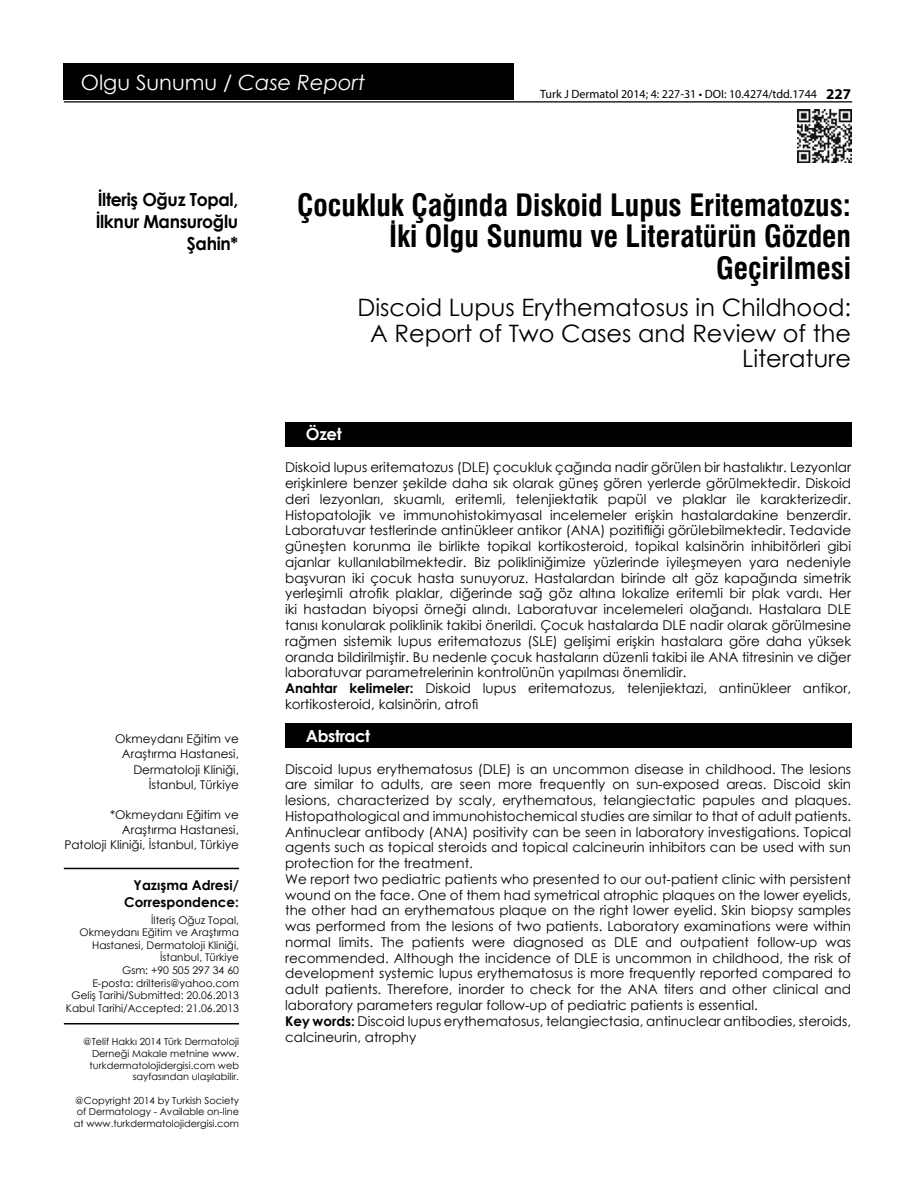
<style>
.page{position:relative;width:915px;height:1191px;background:#fff}
.page>*{position:absolute;margin:0;border:0;box-sizing:border-box;transform-origin:0 0}
.t1{font:30px/31.5px "Swiss Condensed Bold Tr";color:#000;text-align:right}
.t2{font:24px/25.5px "Century Gothic";color:#000;text-align:right}
.t3{font:21px "Century Gothic";color:#fff}
.t4{font:700 18px/21.6px "Century Gothic";letter-spacing:-.02em;color:#000;text-align:right;scale:.96 1}
.t5{font:700 16.5px "Century Gothic";letter-spacing:-.025em;color:#fff}
.t6{font:13.5px/15.8px "Century Gothic";color:#000}
.t7{font:700 13.5px/16.5px "Century Gothic";color:#000;text-align:right}
.t8{font:12px/15px "Century Gothic";color:#000;text-align:right}
.t9{font:12px "Myriad Pro";color:#000}
.t10{font:10.5px/12.6px "Century Gothic";color:#000;text-align:right}
.t11{font:9.75px/11.7px "Century Gothic";color:#000;text-align:right}
.s1{font-style:italic}
.s2{font-weight:700;font-size:15px}
.s3{font-weight:700}
</style>
<div class="page">
<img style="left:797px;top:109px;width:53px;height:53px">
<div style="left:64px;top:64px;width:449px;height:36px;background:#000"></div>
<hr style="left:64px;top:101px;width:787px;height:1px;background:#000">
<div style="left:285px;top:422px;width:565px;height:25px;background:#000"></div>
<div style="left:285px;top:723px;width:565px;height:25px;background:#000"></div>
<hr style="left:64px;top:867px;width:175px;height:2px;background:#000">
<hr style="left:64px;top:1023px;width:175px;height:1px;background:#000">
<h3 class="t3" style="left:81px;top:67px;width:286px">Olgu Sunumu / <span class="s1">Case Report</span></h3>
<p class="t9" style="left:540px;top:87px;width:312px">Turk J Dermatol 2014; 4: 227-31 • DOI: 10.4274/tdd.1744 <span class="s2">227</span></p>
<h3 class="t4" style="left:96px;top:188px;width:150px">İlteriş Oğuz Topal,<br>İlknur Mansuroğlu<br>Şahin*</h3>
<h1 class="t1" style="left:297px;top:189px;width:555px">Çocukluk Çağında Diskoid Lupus Eritematozus:<br>İki Olgu Sunumu ve Literatürün Gözden<br>Geçirilmesi</h1>
<h2 class="t2" style="left:357px;top:294px;width:495px">Discoid Lupus Erythematosus in Childhood:<br>A Report of Two Cases and Review of the<br>Literature</h2>
<p class="t5" style="left:306px;top:422px;width:37px">Özet</p>
<p class="t6" style="left:285px;top:459px;width:567px">Diskoid lupus eritematozus (DLE) çocukluk çağında nadir görülen bir hastalıktır. Lezyonlar erişkinlere benzer şekilde daha sık olarak güneş gören yerlerde görülmektedir. Diskoid deri lezyonları, skuamlı, eritemli, telenjiektatik papül ve plaklar ile karakterizedir.<br>Histopatolojik ve immunohistokimyasal incelemeler erişkin hastalardakine benzerdir.<br>Laboratuvar testlerinde antinükleer antikor (ANA) pozitifliği görülebilmektedir. Tedavide güneşten korunma ile birlikte topikal kortikosteroid, topikal kalsinörin inhibitörleri gibi ajanlar kullanılabilmektedir. Biz polikliniğimize yüzlerinde iyileşmeyen yara nedeniyle başvuran iki çocuk hasta sunuyoruz. Hastalardan birinde alt göz kapağında simetrik yerleşimli atrofik plaklar, diğerinde sağ göz altına lokalize eritemli bir plak vardı. Her iki hastadan biyopsi örneği alındı. Laboratuvar incelemeleri olağandı. Hastalara DLE tanısı konularak poliklinik takibi önerildi. Çocuk hastalarda DLE nadir olarak görülmesine rağmen sistemik lupus eritematozus (SLE) gelişimi erişkin hastalara göre daha yüksek oranda bildirilmiştir. Bu nedenle çocuk hastaların düzenli takibi ile ANA titresinin ve diğer laboratuvar parametrelerinin kontrolünün yapılması önemlidir.<br><span class="s3">Anahtar kelimeler:</span> Diskoid lupus eritematozus, telenjiektazi, antinükleer antikor, kortikosteroid, kalsinörin, atrofi</p>
<p class="t8" style="left:115px;top:731px;width:125px">Okmeydanı Eğitim ve</p>
<p class="t5" style="left:306px;top:723px;width:66px">Abstract</p>
<p class="t8" style="left:122px;top:746px;width:119px">Araştırma Hastanesi,<br>Dermatoloji Kliniği,<br>İstanbul, Türkiye</p>
<p class="t8" style="left:64px;top:806px;width:176px">*Okmeydanı Eğitim ve<br>Araştırma Hastanesi,<br>Patoloji Kliniği, İstanbul, Türkiye</p>
<p class="t6" style="left:285px;top:760px;width:567px">Discoid lupus erythematosus (DLE) is an uncommon disease in childhood. The lesions are similar to adults, are seen more frequently on sun-exposed areas. Discoid skin lesions, characterized by scaly, erythematous, telangiectatic papules and plaques.<br>Histopathological and immunohistochemical studies are similar to that of adult patients.<br>Antinuclear antibody (ANA) positivity can be seen in laboratory investigations. Topical agents such as topical steroids and topical calcineurin inhibitors can be used with sun protection for the treatment.<br>We report two pediatric patients who presented to our out-patient clinic with persistent wound on the face. One of them had symetrical atrophic plaques on the lower eyelids, the other had an erythematous plaque on the right lower eyelid. Skin biopsy samples was performed from the lesions of two patients. Laboratory examinations were within normal limits. The patients were diagnosed as DLE and outpatient follow-up was recommended. Although the incidence of DLE is uncommon in childhood, the risk of development systemic lupus erythematosus is more frequently reported compared to adult patients. Therefore, inorder to check for the ANA titers and other clinical and laboratory parameters regular follow-up of pediatric patients is essential.<br><span class="s3">Key words:</span> Discoid lupus erythematosus, telangiectasia, antinuclear antibodies, steroids, calcineurin, atrophy</p>
<p class="t7" style="left:124px;top:876px;width:116px">Yazışma Adresi/<br>Correspondence:</p>
<p class="t10" style="left:66px;top:913px;width:175px">İlteriş Oğuz Topal,<br>Okmeydanı Eğitim ve Araştırma<br>Hastanesi, Dermatoloji Kliniği,<br>İstanbul, Türkiye<br>Gsm: +90 505 297 34 60<br>E-posta: drilteris@yahoo.com<br>Geliş Tarihi/Submitted: 20.06.2013<br>Kabul Tarihi/Accepted: 21.06.2013</p>
<p class="t11" style="left:83px;top:1035px;width:157px">@Telif Hakkı 2014 Türk Dermatoloji<br>Derneği Makale metnine www. turkdermatolojidergisi.com web sayfasından ulaşılabilir.</p>
<p class="t11" style="left:74px;top:1094px;width:167px;text-align:center">@Copyright 2014 by Turkish Society of Dermatology - Available on-line at www.turkdermatolojidergisi.com</p>
</div>
